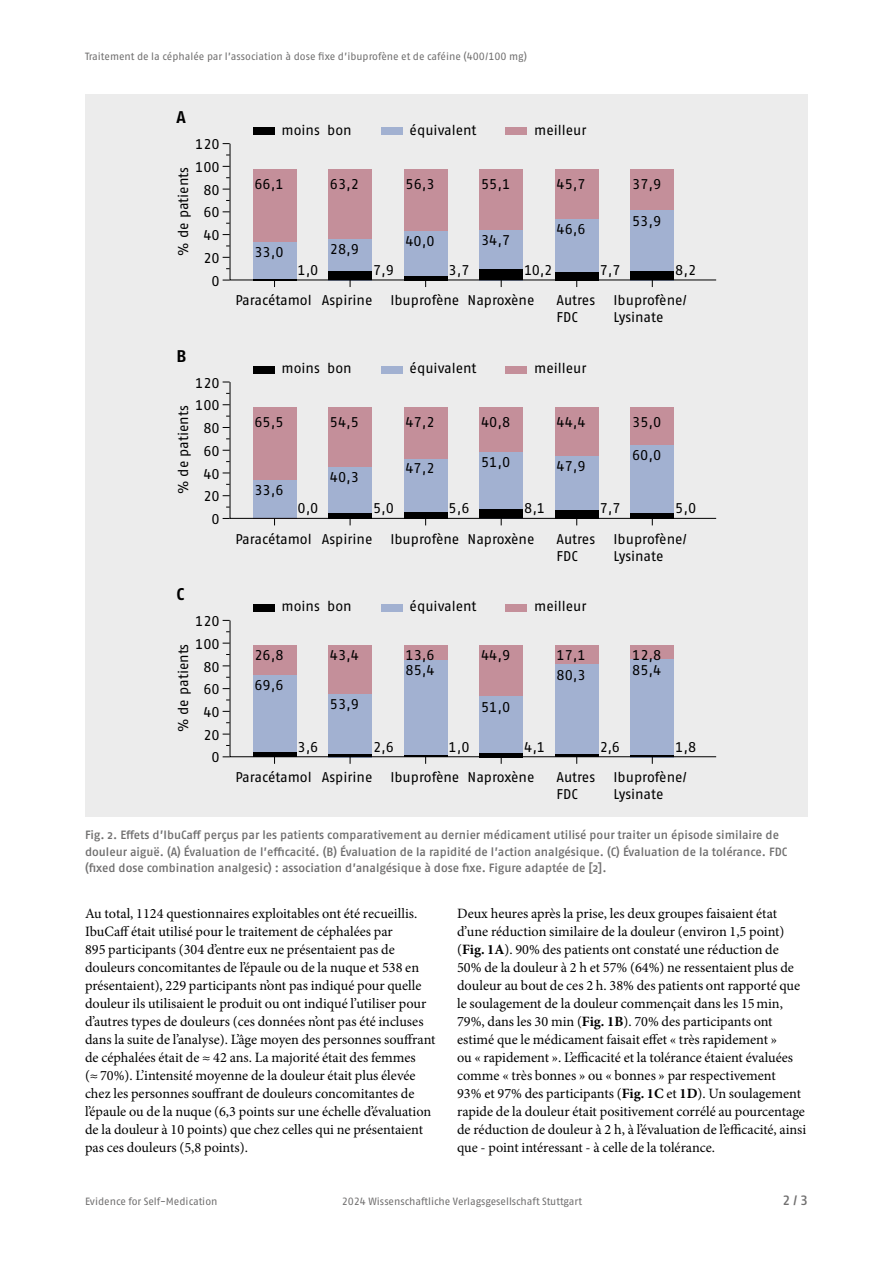
<style>
.page{position:relative;width:893px;height:1263px;background:#fff}
.page>*{position:absolute;margin:0;border:0;box-sizing:border-box;transform-origin:0 0}
.t1{font:700 16.95px "Fago Pro";color:#000}
.t2{font:14.25px/18px "Minion Pro";color:#000}
.t3{font:14.1px/22.6px "Fago Pro";color:#000}
.t4{font:500 13.5px "Fago Pro";color:#706f6f}
.t5{font:500 12px/16.5px "Fago Pro";color:#706f6f}
.t6{font:10.5px "Fago Pro";color:#706f6f}
.s1{font-weight:700}
</style>
<div class="page">
<div style="left:85px;top:94px;width:723px;height:723px;background:#ececec"></div>
<svg style="left:229px;top:381px;width:488px;height:138px"></svg>
<svg style="left:229px;top:143px;width:488px;height:138px"></svg>
<div style="left:253px;top:128px;width:21px;height:7px;background:#000"></div>
<div style="left:381px;top:128px;width:21px;height:7px;background:#a2b1d1"></div>
<div style="left:506px;top:128px;width:21px;height:7px;background:#c48f9a"></div>
<div style="left:253px;top:366px;width:21px;height:7px;background:#000"></div>
<div style="left:381px;top:366px;width:21px;height:7px;background:#a2b1d1"></div>
<div style="left:506px;top:366px;width:21px;height:7px;background:#c48f9a"></div>
<div style="left:253px;top:604px;width:21px;height:7px;background:#000"></div>
<div style="left:381px;top:604px;width:21px;height:7px;background:#a2b1d1"></div>
<div style="left:506px;top:604px;width:21px;height:7px;background:#c48f9a"></div>
<hr style="left:253px;top:279px;width:43px;height:1px;background:#000">
<svg style="left:229px;top:620px;width:488px;height:137px"></svg>
<p class="t6" style="left:85px;top:50px;width:443px">Traitement de la céphalée par l’association à dose fixe d’ibuprofène et de caféine (400/100 mg)</p>
<p class="t1" style="left:177px;top:107px;width:11px">A</p>
<p class="t3" style="left:195px;top:133px;width:26px;text-align:right">120<br>100<br>80<br>60<br>40<br>20<br>0</p>
<p class="t3" style="left:172px;top:256px;width:90px;rotate:-90deg">% de patients</p>
<p class="t1" style="left:177px;top:345px;width:11px">B</p>
<p class="t3" style="left:195px;top:371px;width:26px;text-align:right">120<br>100<br>80<br>60<br>40<br>20<br>0</p>
<p class="t3" style="left:172px;top:494px;width:90px;rotate:-90deg">% de patients</p>
<p class="t1" style="left:177px;top:584px;width:9px">C</p>
<p class="t3" style="left:195px;top:610px;width:26px;text-align:right">120<br>100<br>80<br>60<br>40<br>20<br>0</p>
<p class="t3" style="left:172px;top:732px;width:90px;rotate:-90deg">% de patients</p>
<p class="t3" style="left:281px;top:118px;width:72px">moins bon</p>
<p class="t3" style="left:410px;top:118px;width:68px">équivalent</p>
<p class="t3" style="left:534px;top:118px;width:54px">meilleur</p>
<p class="t3" style="left:254px;top:173px;width:31px">66,1</p>
<p class="t3" style="left:330px;top:173px;width:31px">63,2</p>
<p class="t3" style="left:405px;top:173px;width:31px">56,3</p>
<p class="t3" style="left:481px;top:173px;width:31px">55,1</p>
<p class="t3" style="left:557px;top:173px;width:31px">45,7</p>
<p class="t3" style="left:632px;top:173px;width:31px">37,9</p>
<p class="t3" style="left:254px;top:241px;width:31px">33,0</p>
<p class="t3" style="left:330px;top:237px;width:31px">28,9</p>
<p class="t3" style="left:405px;top:230px;width:31px">40,0</p>
<p class="t3" style="left:481px;top:229px;width:31px">34,7</p>
<p class="t3" style="left:557px;top:218px;width:31px">46,6</p>
<p class="t3" style="left:632px;top:209px;width:31px">53,9</p>
<p class="t3" style="left:297px;top:259px;width:22px">1,0</p>
<p class="t3" style="left:373px;top:259px;width:22px">7,9</p>
<p class="t3" style="left:449px;top:259px;width:22px">3,7</p>
<p class="t3" style="left:524px;top:259px;width:30px">10,2</p>
<p class="t3" style="left:600px;top:259px;width:22px">7,7</p>
<p class="t3" style="left:675px;top:259px;width:22px">8,2</p>
<p class="t3" style="left:235px;top:289px;width:78px">Paracétamol</p>
<p class="t3" style="left:322px;top:289px;width:52px">Aspirine</p>
<p class="t3" style="left:390px;top:289px;width:146px">Ibuprofène Naproxène</p>
<p class="t3" style="left:613px;top:292px;width:75px;line-height:17px">Ibuprofène/<br>Lysinate</p>
<p class="t3" style="left:557px;top:292px;width:40px;line-height:17px">Autres<br>FDC</p>
<p class="t3" style="left:281px;top:357px;width:72px">moins bon</p>
<p class="t3" style="left:410px;top:357px;width:68px">équivalent</p>
<p class="t3" style="left:534px;top:357px;width:54px">meilleur</p>
<p class="t3" style="left:254px;top:411px;width:31px">65,5</p>
<p class="t3" style="left:330px;top:411px;width:31px">54,5</p>
<p class="t3" style="left:405px;top:411px;width:31px">47,2</p>
<p class="t3" style="left:632px;top:411px;width:31px">35,0</p>
<p class="t3" style="left:481px;top:411px;width:31px">40,8</p>
<p class="t3" style="left:481px;top:451px;width:31px">51,0</p>
<p class="t3" style="left:557px;top:411px;width:31px">44,4</p>
<p class="t3" style="left:557px;top:455px;width:31px">47,9</p>
<p class="t3" style="left:632px;top:444px;width:31px">60,0</p>
<p class="t3" style="left:405px;top:457px;width:31px">47,2</p>
<p class="t3" style="left:330px;top:466px;width:31px">40,3</p>
<p class="t3" style="left:254px;top:479px;width:31px">33,6</p>
<p class="t3" style="left:297px;top:497px;width:22px">0,0</p>
<p class="t3" style="left:373px;top:497px;width:22px">5,0</p>
<p class="t3" style="left:449px;top:497px;width:22px">5,6</p>
<p class="t3" style="left:524px;top:497px;width:22px">8,1</p>
<p class="t3" style="left:600px;top:497px;width:22px">7,7</p>
<p class="t3" style="left:675px;top:497px;width:22px">5,0</p>
<p class="t3" style="left:235px;top:527px;width:78px">Paracétamol</p>
<p class="t3" style="left:322px;top:527px;width:52px">Aspirine</p>
<p class="t3" style="left:390px;top:527px;width:146px">Ibuprofène Naproxène</p>
<p class="t3" style="left:613px;top:530px;width:75px;line-height:17px">Ibuprofène/<br>Lysinate</p>
<p class="t3" style="left:557px;top:530px;width:40px;line-height:17px">Autres<br>FDC</p>
<p class="t3" style="left:281px;top:595px;width:72px">moins bon</p>
<p class="t3" style="left:410px;top:595px;width:68px">équivalent</p>
<p class="t3" style="left:534px;top:595px;width:54px">meilleur</p>
<p class="t3" style="left:254px;top:640px;width:31px;line-height:29.7px">26,8<br>69,6</p>
<p class="t3" style="left:297px;top:735px;width:22px">3,6</p>
<p class="t3" style="left:330px;top:644px;width:31px">43,4</p>
<p class="t3" style="left:632px;top:644px;width:31px">12,8</p>
<p class="t3" style="left:330px;top:692px;width:31px">53,9</p>
<p class="t3" style="left:405px;top:647px;width:31px;line-height:15.1px">13,6<br>85,4</p>
<p class="t3" style="left:481px;top:644px;width:31px">44,9</p>
<p class="t3" style="left:557px;top:645px;width:31px;line-height:19.6px">17,1<br>80,3</p>
<p class="t3" style="left:632px;top:659px;width:31px">85,4</p>
<p class="t3" style="left:481px;top:696px;width:31px">51,0</p>
<p class="t3" style="left:373px;top:735px;width:22px">2,6</p>
<p class="t3" style="left:524px;top:735px;width:22px">4,1</p>
<p class="t3" style="left:449px;top:735px;width:22px">1,0</p>
<p class="t3" style="left:600px;top:735px;width:22px">2,6</p>
<p class="t3" style="left:675px;top:735px;width:22px">1,8</p>
<p class="t3" style="left:235px;top:766px;width:78px">Paracétamol</p>
<p class="t3" style="left:322px;top:766px;width:52px">Aspirine</p>
<p class="t3" style="left:390px;top:766px;width:146px">Ibuprofène Naproxène</p>
<p class="t3" style="left:613px;top:769px;width:75px;line-height:17px">Ibuprofène/<br>Lysinate</p>
<p class="t3" style="left:557px;top:769px;width:40px;line-height:17px">Autres<br>FDC</p>
<p class="t5" style="left:85px;top:827px;width:704px">Fig. 2. Effets d’IbuCaff perçus par les patients comparativement au dernier médicament utilisé pour traiter un épisode similaire de douleur aiguë. (A) Évaluation de l’efficacité. (B) Évaluation de la rapidité de l’action analgésique. (C) Évaluation de la tolérance. FDC (fixed dose combination analgesic) : association d’analgésique à dose fixe. Figure adaptée de [2].</p>
<p class="t1" style="left:173px;top:829px;width:7px">i</p>
<p class="t2" style="left:85px;top:905px;width:352px">Au total, 1124 questionnaires exploitables ont été recueillis.<br>IbuCaff était utilisé pour le traitement de céphalées par<br>895 participants (304 d’entre eux ne présentaient pas de douleurs concomitantes de l’épaule ou de la nuque et 538 en présentaient), 229 participants n’ont pas indiqué pour quelle douleur ils utilisaient le produit ou ont indiqué l’utiliser pour d’autres types de douleurs (ces données n’ont pas été incluses dans la suite de l’analyse). L’âge moyen des personnes souffrant de céphalées était de ≈ 42 ans. La majorité était des femmes (≈70%). L’intensité moyenne de la douleur était plus élevée chez les personnes souffrant de douleurs concomitantes de l’épaule ou de la nuque (6,3 points sur une échelle d’évaluation de la douleur à 10 points) que chez celles qui ne présentaient pas ces douleurs (5,8 points).</p>
<p class="t2" style="left:457px;top:904px;width:351px">Deux heures après la prise, les deux groupes faisaient état d’une réduction similaire de la douleur (environ 1,5 point) (<span class="s1">Fig. 1A</span>). 90% des patients ont constaté une réduction de 50% de la douleur à 2 h et 57% (64%) ne ressentaient plus de douleur au bout de ces 2 h. 38% des patients ont rapporté que le soulagement de la douleur commençait dans les 15min, 79%, dans les 30 min (<span class="s1">Fig. 1B</span>). 70% des participants ont estimé que le médicament faisait effet « très rapidement »<br>ou « rapidement ». L’efficacité et la tolérance étaient évaluées comme « très bonnes » ou « bonnes » par respectivement<br>93% et 97% des participants (<span class="s1">Fig. 1C</span> et <span class="s1">1D</span>). Un soulagement rapide de la douleur était positivement corrélé au pourcentage de réduction de douleur à 2 h, à l’évaluation de l’efficacité, ainsi que - point intéressant - à celle de la tolérance.</p>
<p class="t6" style="left:85px;top:1195px;width:134px">Evidence for Self-Medication</p>
<p class="t6" style="left:342px;top:1195px;width:242px">2024 Wissenschaftliche Verlagsgesellschaft Stuttgart</p>
<p class="t4" style="left:782px;top:1192px;width:27px">2 / 3</p>
</div>
